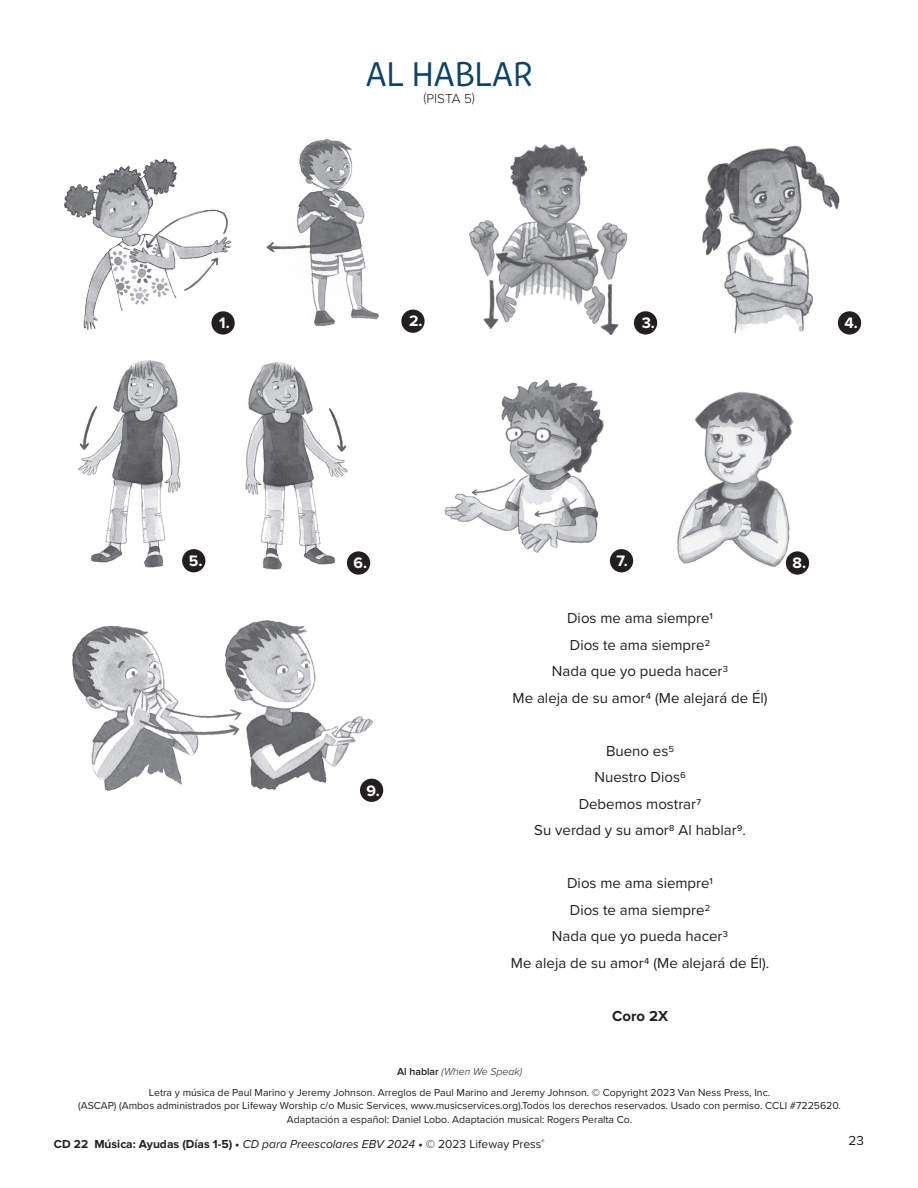
<style>
.page{position:relative;width:918px;height:1188px;background:#fff}
.page>*{position:absolute;margin:0;border:0;box-sizing:border-box;transform-origin:0 0}
.subhead_nested_ED{font:34.5px "Tobi Pro";color:#0a426a}
.t1{font:700 15.75px "Proxima Nova";color:#fff}
.body_no_indent{font:15px "Proxima Nova";color:#231f20}
.body_no_indent-2{font:700 15px "Proxima Nova";color:#231f20}
.subhead_nested_ED-2{font:300 13.5px "Proxima Nova";color:#231f20}
.t2{font:13.5px "Proxima Nova";color:#231f20}
.t3{font:700 12px "Proxima Nova";color:#231f20}
.body_no_indent-3{font:10.5px/13.5px "Proxima Nova";color:#231f20;text-align:center}
.body_no_indent-4{font:italic 300 10.5px "Proxima Nova";color:#231f20}
.s1{font-weight:600;font-style:normal}
.s2{font-weight:400;font-style:italic}
.s3{font-weight:400}
</style>
<div class="page">
<img style="left:64px;top:159px;width:171px;height:176px">
<div style="left:401px;top:310px;width:24px;height:23px;background:#231f20;border-radius:50%"></div>
<img style="left:266px;top:139px;width:113px;height:188px">
<div style="left:634px;top:311px;width:23px;height:24px;background:#231f20;border-radius:50%"></div>
<img style="left:469px;top:144px;width:165px;height:191px">
<div style="left:838px;top:311px;width:23px;height:24px;background:#231f20;border-radius:50%"></div>
<img style="left:702px;top:145px;width:145px;height:190px">
<div style="left:182px;top:549px;width:23px;height:23px;background:#231f20;border-radius:50%"></div>
<img style="left:78px;top:360px;width:108px;height:210px">
<div style="left:347px;top:551px;width:23px;height:24px;background:#231f20;border-radius:50%"></div>
<img style="left:245px;top:362px;width:106px;height:210px">
<div style="left:786px;top:551px;width:23px;height:24px;background:#231f20;border-radius:50%"></div>
<img style="left:677px;top:391px;width:128px;height:184px">
<img style="left:444px;top:379px;width:174px;height:182px">
<div style="left:610px;top:549px;width:23px;height:23px;background:#231f20;border-radius:50%"></div>
<img style="left:72px;top:620px;width:312px;height:182px">
<div style="left:360px;top:779px;width:23px;height:23px;background:#231f20;border-radius:50%"></div>
<p class="subhead_nested_ED" style="left:365px;top:52px;width:169px">AL HABLAR</p>
<p class="subhead_nested_ED-2" style="left:424px;top:90px;width:53px">(PISTA 5)</p>
<p class="t1" style="left:219px;top:314px;width:12px">1.</p>
<p class="t1" style="left:409px;top:312px;width:15px">2.</p>
<p class="t1" style="left:642px;top:314px;width:15px">3.</p>
<p class="t1" style="left:845px;top:314px;width:15px">4.</p>
<p class="t1" style="left:189px;top:552px;width:15px">5.</p>
<p class="t1" style="left:354px;top:554px;width:15px">6.</p>
<p class="t1" style="left:617px;top:552px;width:13px">7.</p>
<p class="t1" style="left:793px;top:554px;width:15px">8.</p>
<p class="t1" style="left:367px;top:781px;width:15px">9.</p>
<p class="body_no_indent" style="left:567px;top:607px;width:147px">Dios me ama siempre1</p>
<p class="body_no_indent" style="left:570px;top:633px;width:142px">Dios te ama siempre2</p>
<p class="body_no_indent" style="left:552px;top:660px;width:178px">Nada que yo pueda hacer3</p>
<p class="body_no_indent" style="left:513px;top:687px;width:257px">Me aleja de su amor4 (Me alejará de Él)</p>
<p class="body_no_indent" style="left:606px;top:740px;width:70px">Bueno es5</p>
<p class="body_no_indent" style="left:594px;top:766px;width:93px">Nuestro Dios6</p>
<p class="body_no_indent" style="left:579px;top:793px;width:124px">Debemos mostrar7</p>
<p class="body_no_indent" style="left:534px;top:819px;width:213px">Su verdad y su amor8 Al hablar9.</p>
<p class="body_no_indent" style="left:567px;top:872px;width:147px">Dios me ama siempre1</p>
<p class="body_no_indent" style="left:570px;top:899px;width:142px">Dios te ama siempre2</p>
<p class="body_no_indent" style="left:552px;top:925px;width:178px">Nada que yo pueda hacer3</p>
<p class="body_no_indent" style="left:511px;top:952px;width:260px">Me aleja de su amor4 (Me alejará de Él).</p>
<p class="body_no_indent-2" style="left:612px;top:1007px;width:57px">Coro 2X</p>
<p class="body_no_indent-4" style="left:397px;top:1066px;width:127px"><span class="s1">Al hablar</span> (When We Speak)</p>
<p class="body_no_indent-3" style="left:78px;top:1085px;width:764px">Letra y música de Paul Marino y Jeremy Johnson. Arreglos de Paul Marino and Jeremy Johnson. © Copyright 2023 Van Ness Press, Inc.<br>(ASCAP) (Ambos administrados por Lifeway Worship c/o Music Services, www.musicservices.org).Todos los derechos reservados. Usado con permiso. CCLI #7225620.<br>Adaptación a español: Daniel Lobo. Adaptación musical: Rogers Peralta Co.</p>
<p class="t3" style="left:54px;top:1137px;width:492px">CD 22 Música: Ayudas (Días 1-5) • <span class="s2">CD para Preescolares EBV 2024</span> • <span class="s3">© 2023 Lifeway Press</span><sup>®</sup></p>
<p class="t2" style="left:849px;top:1130px;width:17px">23</p>
</div>
